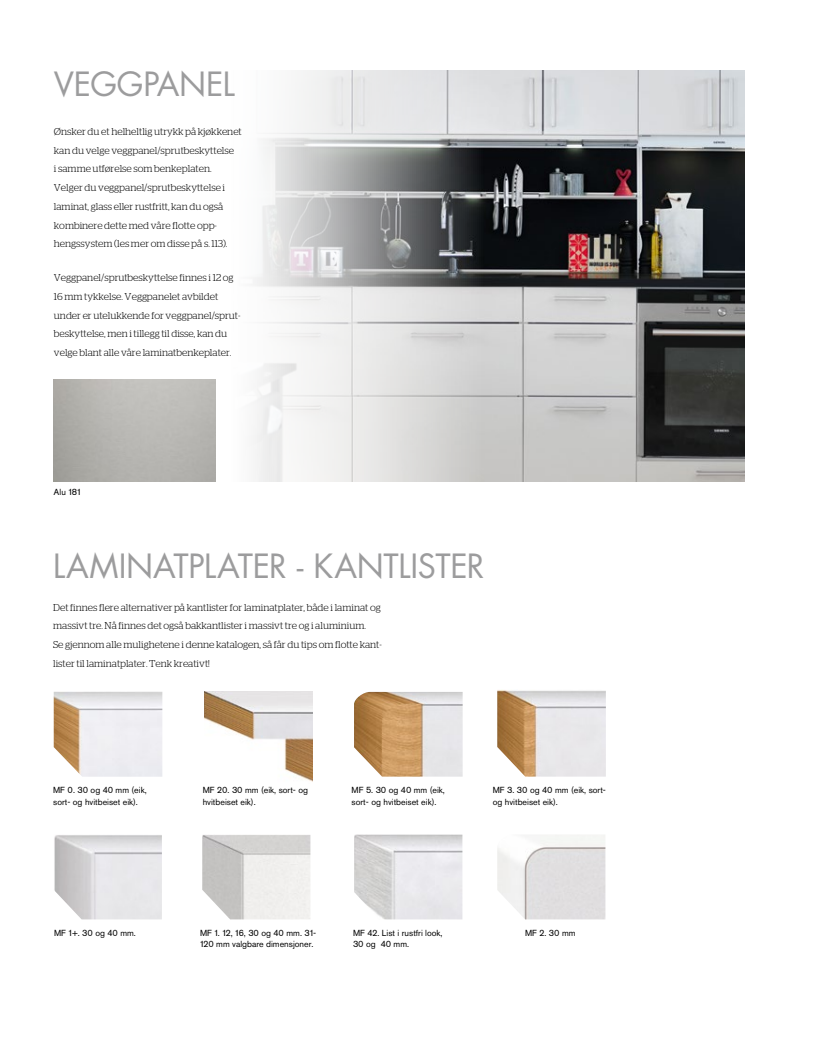
<style>
.page{position:relative;width:815px;height:1063px;background:#fff}
.page>*{position:absolute;margin:0;border:0;box-sizing:border-box;transform-origin:0 0}
.t1{font:32.5px "Futura";letter-spacing:-.01em;color:#9c9c9d}
.t2{font:300 10px/18.8px "Stag";color:#000}
.t3{font:8.75px/11.2px "Akzidenz Grotesk BE Tiger";color:#000}
</style>
<div class="page">
<img style="left:215px;top:71px;width:530px;height:411px">
<img style="left:497px;top:690px;width:109px;height:87px">
<img style="left:54px;top:691px;width:108px;height:86px">
<img style="left:354px;top:692px;width:109px;height:85px">
<img style="left:204px;top:692px;width:109px;height:90px">
<img style="left:497px;top:835px;width:108px;height:84px">
<img style="left:354px;top:834px;width:108px;height:85px">
<img style="left:202px;top:835px;width:108px;height:84px">
<img style="left:54px;top:835px;width:108px;height:84px">
<h1 class="t1" style="left:54px;top:63px;width:183px">VEGGPANEL</h1>
<p class="t2" style="left:54px;top:122px;width:189px">Ønsker du et helheltlig utrykk på kjøkkenet kan du velge veggpanel/sprutbeskyttelse<br>i samme utførelse som benkeplaten.<br>Velger du veggpanel/sprutbeskyttelse i laminat, glass eller rustfritt, kan du også kombinere dette med våre flotte opp&shy;hengssystem (les mer om disse på s. 113).</p>
<p class="t2" style="left:54px;top:268px;width:188px">Veggpanel/sprutbeskyttelse finnes i 12 og 16 mm tykkelse. Veggpanelet avbildet under er utelukkende for veggpanel/sprut&shy;beskyttelse, men i tillegg til disse, kan du velge blant alle våre laminatbenkeplater.</p>
<p class="t3" style="left:54px;top:487px;width:29px">Alu 181</p>
<h1 class="t1" style="left:53px;top:545px;width:433px">LAMINATPLATER - KANTLISTER</h1>
<p class="t2" style="left:53px;top:598px;width:330px">Det finnes flere alternativer på kantlister for laminatplater, både i laminat og massivt tre. Nå finnes det også bakkantlister i massivt tre og i aluminium.<br>Se gjennom alle mulighetene i denne katalogen, så får du tips om flotte kant&shy;lister til laminatplater. Tenk kreativt!</p>
<p class="t3" style="left:53px;top:785px;width:95px">MF 0. 30 og 40 mm (eik, sort- og hvitbeiset eik).</p>
<p class="t3" style="left:203px;top:785px;width:107px">MF 20. 30 mm (eik, sort- og hvitbeiset eik).</p>
<p class="t3" style="left:352px;top:785px;width:95px">MF 5. 30 og 40 mm (eik, sort- og hvitbeiset eik).</p>
<p class="t3" style="left:493px;top:785px;width:115px">MF 3. 30 og 40 mm (eik, sort&shy;og hvitbeiset eik).</p>
<p class="t3" style="left:54px;top:927px;width:83px">MF 1+. 30 og 40 mm.</p>
<p class="t3" style="left:200px;top:927px;width:118px">MF 1. 12, 16, 30 og 40 mm. 31-<br>120 mm valgbare dimensjoner.</p>
<p class="t3" style="left:353px;top:927px;width:91px">MF 42. List i rustfri look,<br>30 og 40 mm.</p>
<p class="t3" style="left:525px;top:927px;width:52px">MF 2. 30 mm</p>
</div>
